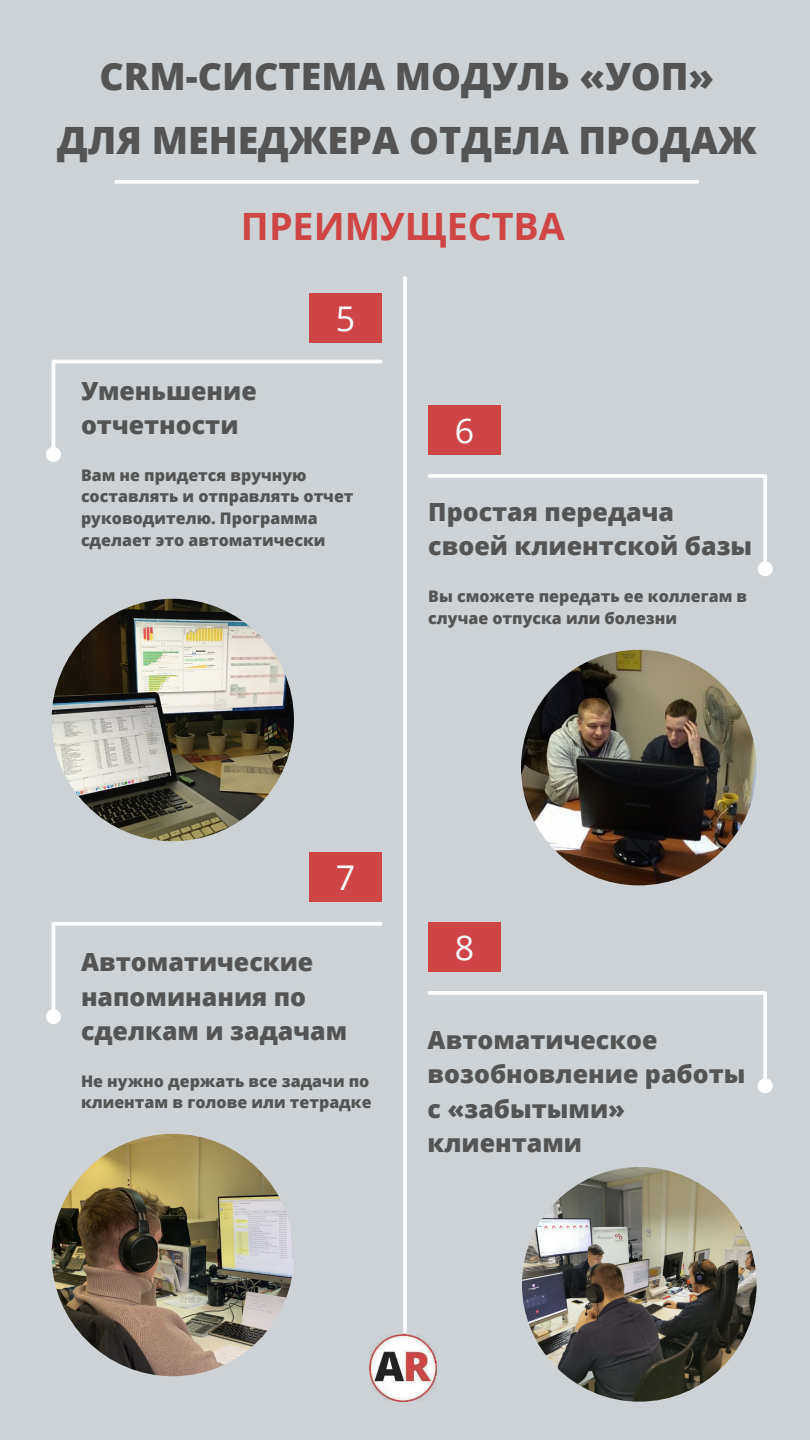
<style>
.page{position:relative;width:810px;height:1440px;background:#ccd2d5}
.page>*{position:absolute;margin:0;border:0;box-sizing:border-box;transform-origin:0 0}
.t1{font:800 37.6px/63.8px "Open Sans";color:#545454;text-align:center}
.t2{font:700 37.6px "Open Sans";color:#cf4546}
.t3{font:34px "Open Sans";color:#fff}
.t4{font:800 25px/34.5px "Open Sans";color:#545454}
.t5{font:800 16px/21.8px "Open Sans";color:#545454}
</style>
<div class="page">
<svg style="left:116px;top:180px;width:582px;height:4px;background:#fbfbfb"></svg>
<hr style="left:53px;top:360px;width:327px;height:3px;background:#fff">
<hr style="left:52px;top:362px;width:3px;height:85px;background:#fff">
<svg style="left:46px;top:444px;width:15px;height:18px"></svg>
<svg style="left:53px;top:922px;width:327px;height:4px"></svg>
<hr style="left:52px;top:924px;width:3px;height:85px;background:#fff">
<svg style="left:46px;top:1006px;width:15px;height:18px"></svg>
<hr style="left:429px;top:474px;width:334px;height:4px;background:#fff">
<svg style="left:763px;top:476px;width:4px;height:83px"></svg>
<svg style="left:757px;top:559px;width:16px;height:18px"></svg>
<hr style="left:429px;top:991px;width:334px;height:4px;background:#fff">
<svg style="left:763px;top:993px;width:4px;height:83px"></svg>
<svg style="left:757px;top:1076px;width:16px;height:18px"></svg>
<hr style="left:403px;top:278px;width:4px;height:1054px;background:#fff">
<img style="left:52px;top:599px;width:242px;height:242px;border-radius:50%">
<img style="left:52px;top:1134px;width:242px;height:242px;border-radius:50%">
<img style="left:521px;top:650px;width:236px;height:235px;border-radius:50%">
<img style="left:522px;top:1167px;width:235px;height:235px;border-radius:50%">
<div style="left:309px;top:293px;width:73px;height:50px;background:#cf4546"></div>
<div style="left:428px;top:406px;width:73px;height:49px;background:#cf4546"></div>
<div style="left:428px;top:922px;width:73px;height:50px;background:#cf4546"></div>
<div style="left:309px;top:852px;width:73px;height:50px;background:#cf4546"></div>
<img style="left:370px;top:1335px;width:66px;height:66px">
<h1 class="t1" style="left:57px;top:43px;width:701px">CRM-СИСТЕМА МОДУЛЬ «УОП»<br>ДЛЯ МЕНЕДЖЕРА ОТДЕЛА ПРОДАЖ</h1>
<h1 class="t2" style="left:241px;top:200px;width:325px">ПРЕИМУЩЕСТВА</h1>
<h2 class="t3" style="left:336px;top:295px;width:21px">5</h2>
<h3 class="t4" style="left:81px;top:372px;width:177px">Уменьшение отчетности</h3>
<p class="t5" style="left:81px;top:463px;width:274px">Вам не придется вручную составлять и отправлять отчет руководителю. Программа сделает это автоматически</p>
<h2 class="t3" style="left:455px;top:407px;width:21px">6</h2>
<h3 class="t4" style="left:428px;top:493px;width:325px">Простая передача своей клиентской базы</h3>
<p class="t5" style="left:428px;top:584px;width:321px">Вы сможете передать ее коллегам в случае отпуска или болезни</p>
<h2 class="t3" style="left:336px;top:854px;width:21px">7</h2>
<h3 class="t4" style="left:81px;top:943px;width:268px">Автоматические напоминания по сделкам и задачам</h3>
<p class="t5" style="left:81px;top:1069px;width:292px">Не нужно держать все задачи по клиентам в голове или тетрадке</p>
<h2 class="t3" style="left:455px;top:924px;width:21px">8</h2>
<h3 class="t4" style="left:428px;top:1021px;width:320px">Автоматическое возобновление работы с «забытыми» клиентами</h3>
</div>
